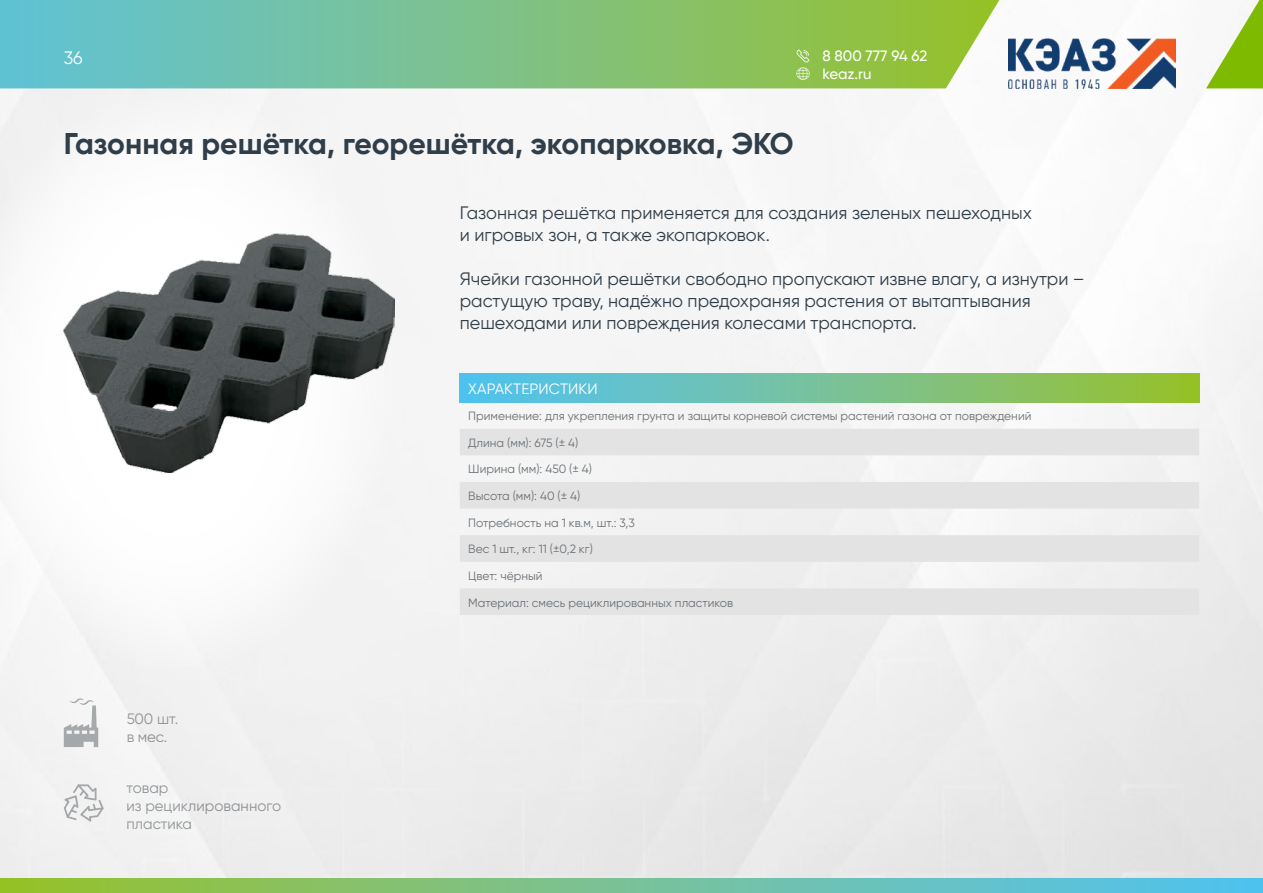
<style>
.page{position:relative;width:1263px;height:893px;background:#fff}
.page>*{position:absolute;margin:0;border:0;box-sizing:border-box;transform-origin:0 0}
.t1{font:700 30px "Gilroy";color:#303e49}
.t2{font:18px/22px "Gilroy";color:#303e49}
.t3{font:18px "Gilroy";color:#fcfeff}
.t4{font:15px/18px "Gilroy";color:#989c9f}
.t5{font:500 15px/18px "Gilroy";color:#fff}
.t6{font:15px "Gilroy";letter-spacing:.01em;color:#fff}
.t7{font:12px "Gilroy";color:#6b7176}
</style>
<div class="page">
<img style="left:0;top:0;width:1263px;height:878px">
<svg style="left:0;top:0;width:999px;height:88px;background:#7fc289"></svg>
<svg style="left:1206px;top:0;width:57px;height:88px"></svg>
<svg style="left:0;top:878px;width:1263px;height:15px;background:#76c193"></svg>
<img style="left:1008px;top:39px;width:168px;height:49px">
<svg style="left:0;top:86px;width:399px;height:587px"></svg>
<svg style="left:796px;top:49px;width:14px;height:31px"></svg>
<div style="left:460px;top:373px;width:739px;height:29px;background:linear-gradient(to right,#53c2f8,#9ac130)"></div>
<svg style="left:460px;top:429px;width:739px;height:186px;fill:#e3e3e3"></svg>
<svg style="left:64px;top:698px;width:34px;height:49px"></svg>
<svg style="left:64px;top:784px;width:40px;height:38px"></svg>
<img style="left:64px;top:234px;width:331px;height:239px">
<p class="t3" style="left:64px;top:47px;width:21px">36</p>
<p class="t5" style="left:822px;top:46px;width:106px">8 800 777 94 62 keaz.ru</p>
<h1 class="t1" style="left:64px;top:125px;width:731px">Газонная решётка, георешётка, экопарковка, ЭКО</h1>
<p class="t2" style="left:460px;top:201px;width:574px">Газонная решётка применяется для создания зеленых пешеходных и игровых зон, а также экопарковок.</p>
<p class="t2" style="left:460px;top:267px;width:626px">Ячейки газонной решётки свободно пропускают извне влагу, а изнутри – растущую траву, надёжно предохраняя растения от вытаптывания пешеходами или повреждения колесами транспорта.</p>
<p class="t4" style="left:126px;top:709px;width:53px">500 шт. в мес.</p>
<p class="t4" style="left:126px;top:779px;width:156px">товар<br>из рециклированного пластика</p>
<p class="t6" style="left:468px;top:379px;width:131px">ХАРАКТЕРИСТИКИ</p>
<p class="t7" style="left:468px;top:409px;width:565px">Применение: для укрепления грунта и защиты корневой системы растений газона от повреждений</p>
<p class="t7" style="left:468px;top:435px;width:112px">Длина (мм): 675 (± 4)</p>
<p class="t7" style="left:468px;top:462px;width:125px">Ширина (мм): 450 (± 4)</p>
<p class="t7" style="left:468px;top:489px;width:114px">Высота (мм): 40 (± 4)</p>
<p class="t7" style="left:468px;top:515px;width:168px">Потребность на 1 кв.м, шт.: 3,3</p>
<p class="t7" style="left:468px;top:542px;width:126px">Вес 1 шт., кг: 11 (±0,2 кг)</p>
<p class="t7" style="left:468px;top:568px;width:76px">Цвет: чёрный</p>
<p class="t7" style="left:468px;top:595px;width:266px">Материал: смесь рециклированных пластиков</p>
</div>
